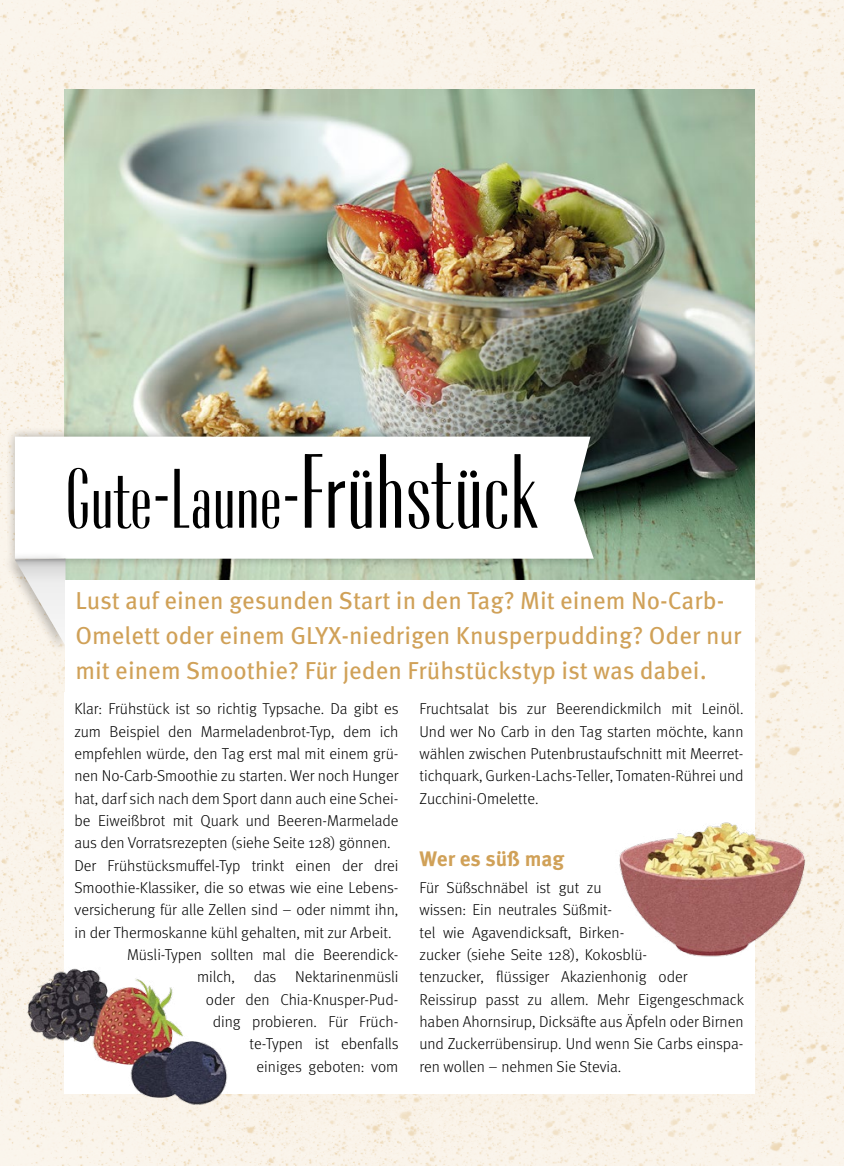
<style>
.page{position:relative;width:844px;height:1166px;background:#fff}
.page>*{position:absolute;margin:0;border:0;box-sizing:border-box;transform-origin:0 0}
.t1{font:500 84px "Radiant CTX Cond";color:#000}
.t2{font:24.5px/35px "Meta OT";color:#d0a158}
.t3{font:700 21px "Meta OT";letter-spacing:-.005em;color:#d0a158}
.t4{font:300 15.75px/22.4px "Meta OT";color:#000;text-align:justify}
.s1{font-size:105px}
</style>
<div class="page">
<img style="left:0;top:0;width:843px;height:1166px">
<img style="left:64px;top:89px;width:690px;height:491px">
<div style="left:64px;top:692px;width:690px;height:402px;background:#fff"></div>
<div style="left:5px;top:427px;width:597px;height:141px;background:#000;opacity:.3"></div>
<svg style="left:15px;top:437px;width:578px;height:122px"></svg>
<div style="left:2px;top:551px;width:69px;height:105px;background:#000;opacity:.25"></div>
<svg style="left:15px;top:559px;width:50px;height:87px"></svg>
<div style="left:65px;top:580px;width:689px;height:112px;background:#fff"></div>
<img style="left:14px;top:961px;width:229px;height:149px">
<img style="left:619px;top:810px;width:200px;height:150px">
<p class="t1" style="left:66px;top:456px;width:472px">Gute-Laune-<span class="s1">Frühstück</span></p>
<p class="t2" style="left:75px;top:583px;width:667px">Lust auf einen gesunden Start in den Tag? Mit einem No-Carb-<br>Omelett oder einem GLYX-niedrigen Knusperpudding? Oder nur mit einem Smoothie? Für jeden Frühstückstyp ist was dabei.</p>
<p class="t4" style="left:74px;top:698px;width:325px">Klar: Frühstück ist so richtig Typsache. Da gibt es</p>
<p class="t4" style="left:74px;top:720px;width:325px">zum Beispiel den Marmeladenbrot-Typ, dem ich</p>
<p class="t4" style="left:74px;top:743px;width:325px">empfehlen würde, den Tag erst mal mit einem grü-</p>
<p class="t4" style="left:74px;top:765px;width:325px">nen No-Carb-Smoothie zu starten. Wer noch Hunger</p>
<p class="t4" style="left:74px;top:787px;width:325px">hat, darf sich nach dem Sport dann auch eine Schei-</p>
<p class="t4" style="left:74px;top:810px;width:325px">be Eiweißbrot mit Quark und Beeren-Marmelade</p>
<p class="t4" style="left:74px;top:832px;width:317px">aus den Vorratsrezepten (siehe Seite 128) gönnen.</p>
<p class="t4" style="left:74px;top:854px;width:325px">Der Frühstücksmuffel-Typ trinkt einen der drei</p>
<p class="t4" style="left:74px;top:877px;width:325px">Smoothie-Klassiker, die so etwas wie eine Lebens-</p>
<p class="t4" style="left:74px;top:899px;width:325px">versicherung für alle Zellen sind – oder nimmt ihn,</p>
<p class="t4" style="left:74px;top:921px;width:318px">in der Thermoskanne kühl gehalten, mit zur Arbeit.</p>
<p class="t4" style="left:127px;top:943px;width:273px">Müsli-Typen sollten mal die Beerendick-</p>
<p class="t4" style="left:197px;top:966px;width:203px">milch, das Nektarinenmüsli</p>
<p class="t4" style="left:206px;top:988px;width:194px">oder den Chia-Knusper-Pud-</p>
<p class="t4" style="left:213px;top:1010px;width:187px">ding probieren. Für Früch-</p>
<p class="t4" style="left:249px;top:1033px;width:150px">te-Typen ist ebenfalls</p>
<p class="t4" style="left:256px;top:1055px;width:143px">einiges geboten: vom</p>
<p class="t4" style="left:419px;top:698px;width:325px">Fruchtsalat bis zur Beerendickmilch mit Leinöl.<br>Und wer No Carb in den Tag starten möchte, kann wählen zwischen Putenbrustaufschnitt mit Meerret&shy;tichquark, Gurken-Lachs-Teller, Tomaten-Rührei und Zucchini-Omelette.</p>
<p class="t3" style="left:419px;top:846px;width:146px">Wer es süß mag</p>
<p class="t4" style="left:419px;top:877px;width:326px;text-align:left">Für Süßschnäbel ist gut zu<br>wissen: Ein neutrales Süßmit-<br>tel wie Agavendicksaft, Birken-<br>zucker (siehe Seite 128), Kokosblü-<br>tenzucker, flüssiger Akazienhonig oder Reissirup passt zu allem. Mehr Eigengeschmack haben Ahornsirup, Dicksäfte aus Äpfeln oder Birnen und Zuckerrübensirup. Und wenn Sie Carbs einspa&shy;ren wollen – nehmen Sie Stevia.</p>
</div>
